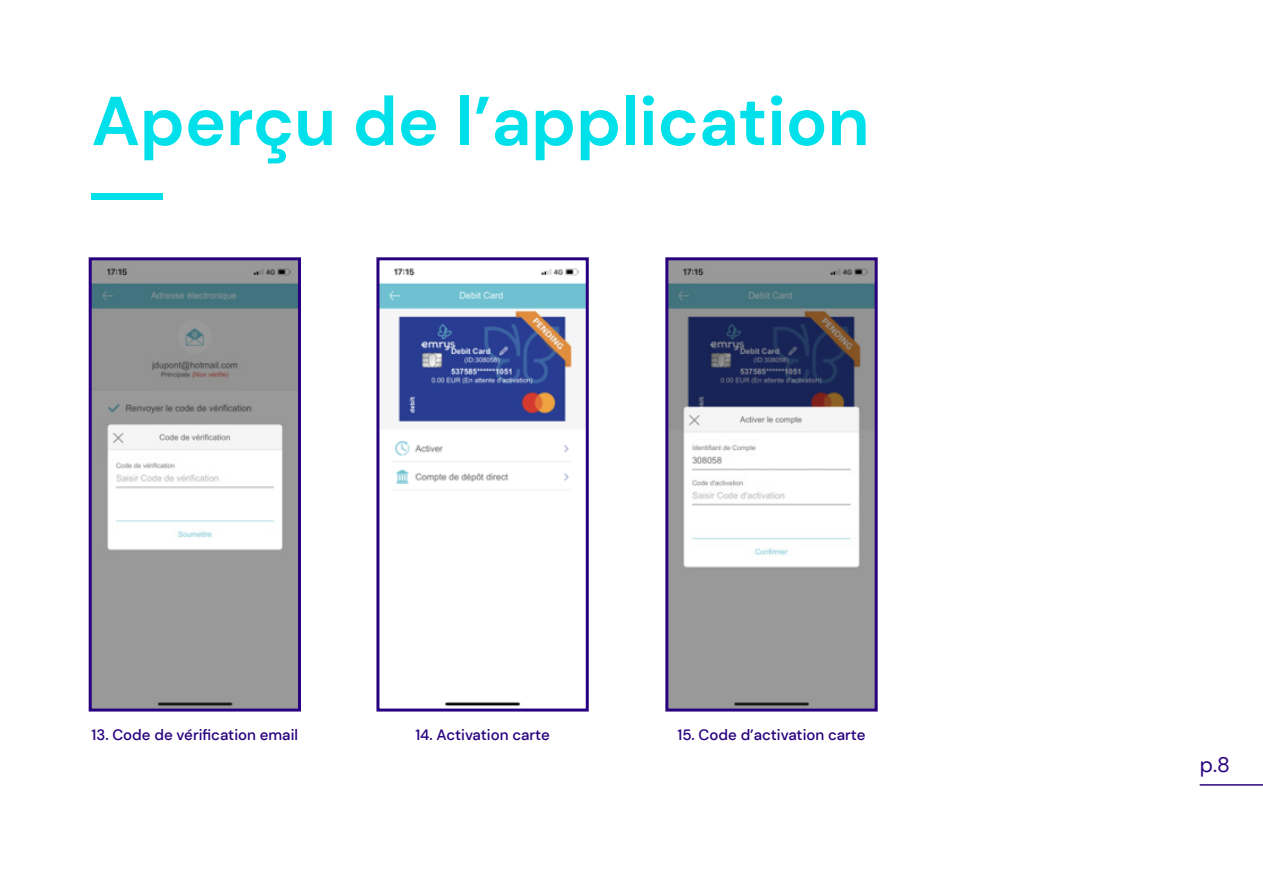
<style>
.page{position:relative;width:1263px;height:893px;background:#fff}
.page>*{position:absolute;margin:0;border:0;box-sizing:border-box;transform-origin:0 0}
.t1{font:700 69px "DM Sans";color:#00e0ea}
.t2{font:21px "DM Sans";color:#290180}
.t3{font:500 15px "DM Sans";color:#290180}
</style>
<div class="page">
<hr style="left:1200px;top:784px;width:63px;height:2px;background:#26057d">
<img style="left:669px;top:261px;width:205px;height:446px">
<div style="left:665px;top:257px;width:213px;height:454px;border:3px solid #290180"></div>
<img style="left:380px;top:268px;width:205px;height:439px">
<div style="left:376px;top:257px;width:213px;height:454px;border:3px solid #290180"></div>
<img style="left:93px;top:261px;width:204px;height:446px">
<div style="left:89px;top:257px;width:212px;height:454px;border:3px solid #290180"></div>
<div style="left:91px;top:193px;width:72px;height:6px;background:#00e0eb"></div>
<p class="t1" style="left:92px;top:78px;width:779px">Aperçu de l’application</p>
<p class="t3" style="left:92px;top:726px;width:208px">13. Code de vérification email</p>
<p class="t3" style="left:415px;top:726px;width:136px">14. Activation carte</p>
<p class="t3" style="left:677px;top:726px;width:190px">15. Code d’activation carte</p>
<h2 class="t2" style="left:1200px;top:752px;width:32px">p.8</h2>
</div>
